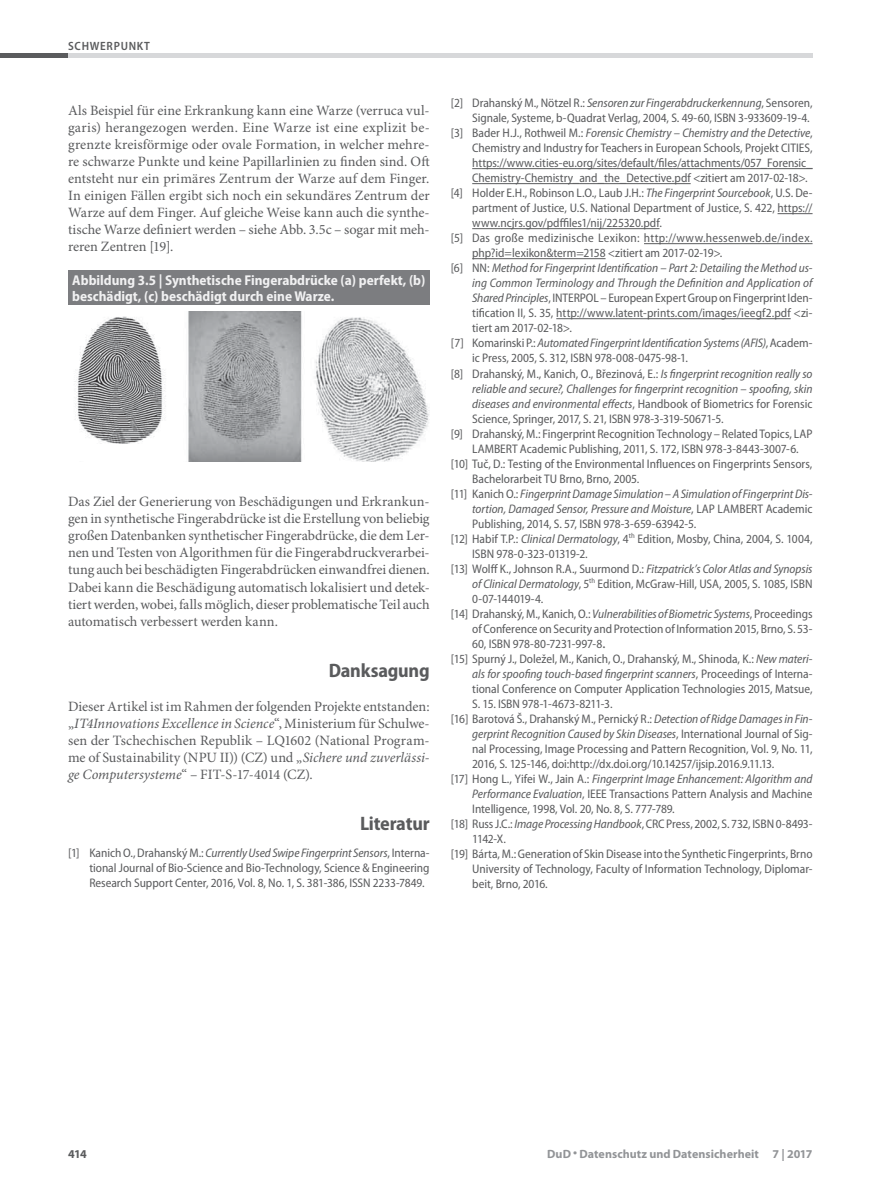
<style>
.page{position:relative;width:893px;height:1187px;background:#fff}
.page>*{position:absolute;margin:0;border:0;box-sizing:border-box;transform-origin:0 0}
.t1{font:700 semi-condensed 19.5px "Myriad Pro";letter-spacing:-.01em;color:#5a5b5d}
.t2{font:14.25px/17px "Minion Pro";letter-spacing:-.005em;color:#5a5b5d;text-align:justify}
.t3{font:700 semi-condensed 14.25px/15.8px "Myriad Pro";color:#f1f1f2}
.t4{font:semi-condensed 12.45px/15px "Myriad Pro";color:#5a5b5d;text-align:justify}
.t5{font:italic semi-condensed 12.45px "Myriad Pro";color:#5a5b5d}
.t6{font:semi-condensed 12.45px "Myriad Pro";letter-spacing:.02em;color:#5a5b5d}
.t7{font:semi-condensed 12.45px "Myriad Pro";letter-spacing:-.02em;color:#5a5b5d}
.t8{font:semi-condensed 12.45px "Myriad Pro";letter-spacing:-.03em;color:#5a5b5d}
.t9{font:700 12px "Myriad Pro";letter-spacing:.005em;color:#929497}
.t10{font:600 semi-condensed 12px "Myriad Pro";letter-spacing:.06em;color:#5a5b5d}
.t11{font:700 12px "Myriad Pro";color:#5a5b5d}
.s1{font-style:italic}
.s2{font-style:normal}
.s3{font-size:15px}
</style>
<div class="page">
<div style="left:68px;top:270px;width:361px;height:35px;background:#7c7d80"></div>
<img style="left:74px;top:311px;width:355px;height:150px">
<hr style="left:472px;top:168px;width:340px;height:1px;background:#5a5b5d">
<hr style="left:472px;top:183px;width:218px;height:1px;background:#5a5b5d">
<hr style="left:777px;top:213px;width:35px;height:1px;background:#5a5b5d">
<hr style="left:472px;top:228px;width:187px;height:1px;background:#5a5b5d">
<hr style="left:644px;top:243px;width:168px;height:1px;background:#5a5b5d">
<hr style="left:472px;top:258px;width:133px;height:1px;background:#5a5b5d">
<hr style="left:556px;top:318px;width:234px;height:1px;background:#5a5b5d">
<div style="left:0;top:53px;width:68px;height:5px;background:#5a5b5d"></div>
<div style="left:68px;top:53px;width:744px;height:5px;background:#d7d8da"></div>
<p class="t10" style="left:68px;top:41px;width:83px">SCHWERPUNKT</p>
<p class="t2" style="left:68px;top:103px;width:363px">Als Beispiel für eine Erkrankung kann eine Warze (verruca vul&shy;garis) herangezogen werden. Eine Warze ist eine explizit be&shy;grenzte kreisförmige oder ovale Formation, in welcher mehre&shy;re schwarze Punkte und keine Papillarlinien zu finden sind. Oft entsteht nur ein primäres Zentrum der Warze auf dem Finger.<br>In einigen Fällen ergibt sich noch ein sekundäres Zentrum der Warze auf dem Finger. Auf gleiche Weise kann auch die synthe&shy;tische Warze definiert werden – siehe Abb. 3.5c – sogar mit meh&shy;reren Zentren [19].</p>
<p class="t3" style="left:72px;top:273px;width:354px">Abbildung 3.5 | Synthetische Fingerabdrücke (a) perfekt, (b) beschädigt, (c) beschädigt durch eine Warze.</p>
<p class="t2" style="left:68px;top:494px;width:363px">Das Ziel der Generierung von Beschädigungen und Erkrankun&shy;gen in synthetische Fingerabdrücke ist die Erstellung von beliebig großen Datenbanken synthetischer Fingerabdrücke, die dem Ler&shy;nen und Testen von Algorithmen für die Fingerabdruckverarbei&shy;tung auch bei beschädigten Fingerabdrücken einwandfrei dienen.<br>Dabei kann die Beschädigung automatisch lokalisiert und detek&shy;tiert werden, wobei, falls möglich, dieser problematische Teil auch automatisch verbessert werden kann.</p>
<h1 class="t1" style="left:329px;top:662px;width:102px">Danksagung</h1>
<p class="t2" style="left:68px;top:698px;width:363px">Dieser Artikel ist im Rahmen der folgenden Projekte entstanden: „<span class="s1">IT4Innovations Excellence in Science</span>“, Ministerium für Schulwe&shy;sen der Tschechischen Republik – LQ1602 (National Program&shy;me of Sustainability (NPU II)) (CZ) und „<span class="s1">Sichere und zuverlässi&shy;ge Computersysteme</span>“ – FIT-S-17-4014 (CZ).</p>
<h1 class="t1" style="left:360px;top:815px;width:71px">Literatur</h1>
<p class="t4" style="left:89px;top:846px;width:342px;text-indent:-21px">[1] Kanich O., Drahanský M.: <span class="s1">Currently Used Swipe Fingerprint Sensors</span>, Interna&shy;tional Journal of Bio-Science and Bio-Technology, Science &amp; Engineering Research Support Center, 2016, Vol. 8, No. 1, S. 381-386, ISSN 2233-7849.</p>
<p class="t4" style="left:451px;top:96px;width:363px">[2] Drahanský M., Nötzel R.: <span class="s1">Sensoren zur Fingerabdruckerkennung</span>, Sensoren,</p>
<p class="t4" style="left:472px;top:111px;width:339px">Signale, Systeme, b-Quadrat Verlag, 2004, S. 49-60, ISBN 3-933609-19-4.</p>
<p class="t5" style="left:451px;top:128px;width:363px"><span class="s2">[3] Bader H.J., Rothweil M.:</span> Forensic Chemistry – Chemistry and the Detective<span class="s2">,</span></p>
<p class="t4" style="left:472px;top:141px;width:342px">Chemistry and Industry for Teachers in European Schools, Projekt CITIES,</p>
<p class="t4" style="left:472px;top:156px;width:342px">https://www.cities-eu.org/sites/default/files/attachments/057_Forensic_</p>
<p class="t4" style="left:472px;top:171px;width:337px">Chemistry-Chemistry_and_the_Detective.pdf &lt;zitiert am 2017-02-18&gt;.</p>
<p class="t4" style="left:451px;top:186px;width:363px">[4] Holder E.H., Robinson L.O., Laub J.H.: <span class="s1">The Fingerprint Sourcebook</span>, U.S. De-</p>
<p class="t4" style="left:472px;top:201px;width:342px">partment of Justice, U.S. National Department of Justice, S. 422, https://</p>
<p class="t4" style="left:472px;top:216px;width:191px">www.ncjrs.gov/pdffiles1/nij/225320.pdf.</p>
<p class="t6" style="left:451px;top:233px;width:363px">[5] Das große medizinische Lexikon: http://www.hessenweb.de/index.</p>
<p class="t4" style="left:472px;top:246px;width:252px">php?id=lexikon&amp;term=2158 &lt;zitiert am 2017-02-19&gt;.</p>
<p class="t5" style="left:451px;top:263px;width:363px"><span class="s2">[6] NN:</span> Method for Fingerprint Identification – Part 2: Detailing the Method us-</p>
<p class="t5" style="left:472px;top:278px;width:342px">ing Common Terminology and Through the Definition and Application of</p>
<p class="t4" style="left:472px;top:291px;width:342px"><span class="s1">Shared Principles</span>, INTERPOL – European Expert Group on Fingerprint Iden-</p>
<p class="t4" style="left:472px;top:306px;width:342px">tification II, S. 35, http://www.latent-prints.com/images/ieegf2.pdf &lt;zi-</p>
<p class="t4" style="left:472px;top:321px;width:101px">tiert am 2017-02-18&gt;.</p>
<p class="t5" style="left:451px;top:338px;width:363px"><span class="s2">[7] Komarinski P.:</span> Automated Fingerprint Identification Systems (AFIS)<span class="s2">, Academ-</span></p>
<p class="t4" style="left:472px;top:351px;width:217px">ic Press, 2005, S. 312, ISBN 978-008-0475-98-1.</p>
<p class="t4" style="left:451px;top:366px;width:363px">[8] Drahanský, M., Kanich, O., Březinová, E.: <span class="s1">Is fingerprint recognition really so</span></p>
<p class="t5" style="left:472px;top:383px;width:342px">reliable and secure?, Challenges for fingerprint recognition – spoofing, skin</p>
<p class="t4" style="left:472px;top:396px;width:342px"><span class="s1">diseases and environmental effects</span>, Handbook of Biometrics for Forensic</p>
<p class="t4" style="left:472px;top:411px;width:253px">Science, Springer, 2017, S. 21, ISBN 978-3-319-50671-5.</p>
<p class="t4" style="left:451px;top:426px;width:363px">[9] Drahanský, M.: Fingerprint Recognition Technology – Related Topics, LAP</p>
<p class="t4" style="left:472px;top:441px;width:328px">LAMBERT Academic Publishing, 2011, S. 172, ISBN 978-3-8443-3007-6.</p>
<p class="t4" style="left:451px;top:456px;width:363px">[10] Tuč, D.: Testing of the Environmental Influences on Fingerprints Sensors,</p>
<p class="t4" style="left:472px;top:471px;width:169px">Bachelorarbeit TU Brno, Brno, 2005.</p>
<p class="t5" style="left:451px;top:488px;width:363px"><span class="s2">[11] Kanich O.:</span> Fingerprint Damage Simulation – A Simulation of Fingerprint Dis-</p>
<p class="t5" style="left:472px;top:503px;width:342px">tortion, Damaged Sensor, Pressure and Moisture<span class="s2">, LAP LAMBERT Academic</span></p>
<p class="t4" style="left:472px;top:516px;width:225px">Publishing, 2014, S. 57, ISBN 978-3-659-63942-5.</p>
<p class="t4" style="left:451px;top:531px;width:363px">[12] Habif T.P.: <span class="s1">Clinical Dermatology</span>, 4<sup>th</sup> Edition, Mosby, China, 2004, S. 1004,</p>
<p class="t7" style="left:472px;top:548px;width:117px">ISBN 978-0-323-01319-2.</p>
<p class="t4" style="left:451px;top:561px;width:363px">[13] Wolff K., Johnson R.A., Suurmond D.: <span class="s1">Fitzpatrick’s Color Atlas and Synopsis</span></p>
<p class="t4" style="left:472px;top:576px;width:342px"><span class="s1">of Clinical Dermatology</span>, 5<sup>th</sup> Edition, McGraw-Hill, USA, 2005, S. 1085, ISBN</p>
<p class="t8" style="left:472px;top:593px;width:73px">0-07-144019-4.</p>
<p class="t4" style="left:451px;top:606px;width:363px">[14] Drahanský, M., Kanich, O.: <span class="s1">Vulnerabilities of Biometric Systems</span>, Proceedings</p>
<p class="t4" style="left:472px;top:621px;width:342px">of Conference on Security and Protection of Information 2015, Brno, S. 53-</p>
<p class="t4" style="left:472px;top:636px;width:135px">60, ISBN 978-80-7231-997-8<span class="s3">.</span></p>
<p class="t4" style="left:451px;top:651px;width:363px">[15] Spurný J., Doležel, M., Kanich, O., Drahanský, M., Shinoda, K.: <span class="s1">New materi-</span></p>
<p class="t5" style="left:472px;top:668px;width:342px">als for spoofing touch-based fingerprint scanners<span class="s2">, Proceedings of Interna-</span></p>
<p class="t4" style="left:472px;top:681px;width:342px">tional Conference on Computer Application Technologies 2015, Matsue,</p>
<p class="t4" style="left:472px;top:696px;width:142px">S. 15. ISBN 978-1-4673-8211-3.</p>
<p class="t4" style="left:451px;top:711px;width:363px">[16] Barotová Š., Drahanský M., Pernický R.: <span class="s1">Detection of Ridge Damages in Fin-</span></p>
<p class="t5" style="left:472px;top:728px;width:342px">gerprint Recognition Caused by Skin Diseases<span class="s2">, International Journal of Sig-</span></p>
<p class="t4" style="left:472px;top:741px;width:342px">nal Processing, Image Processing and Pattern Recognition, Vol. 9, No. 11,</p>
<p class="t4" style="left:472px;top:756px;width:304px">2016, S. 125-146, doi:http://dx.doi.org/10.14257/ijsip.2016.9.11.13.</p>
<p class="t5" style="left:451px;top:773px;width:363px"><span class="s2">[17] Hong L., Yifei W., Jain A.:</span> Fingerprint Image Enhancement: Algorithm and</p>
<p class="t4" style="left:472px;top:786px;width:342px"><span class="s1">Performance Evaluation</span>, IEEE Transactions Pattern Analysis and Machine</p>
<p class="t4" style="left:472px;top:801px;width:204px">Intelligence, 1998, Vol. 20, No. 8, S. 777-789.</p>
<p class="t4" style="left:451px;top:816px;width:363px">[18] Russ J.C.: <span class="s1">Image Processing Handbook</span>, CRC Press, 2002, S. 732, ISBN 0-8493-</p>
<p class="t4" style="left:472px;top:831px;width:35px">1142-X.</p>
<p class="t4" style="left:451px;top:846px;width:363px">[19] Bárta, M.: Generation of Skin Disease into the Synthetic Fingerprints, Brno</p>
<p class="t4" style="left:472px;top:861px;width:342px">University of Technology, Faculty of Information Technology, Diplomar-</p>
<p class="t4" style="left:472px;top:876px;width:77px">beit, Brno, 2016.</p>
<p class="t11" style="left:68px;top:1149px;width:20px">414</p>
<p class="t9" style="left:547px;top:1149px;width:267px">DuD • Datenschutz und Datensicherheit 7 | 2017</p>
</div>
